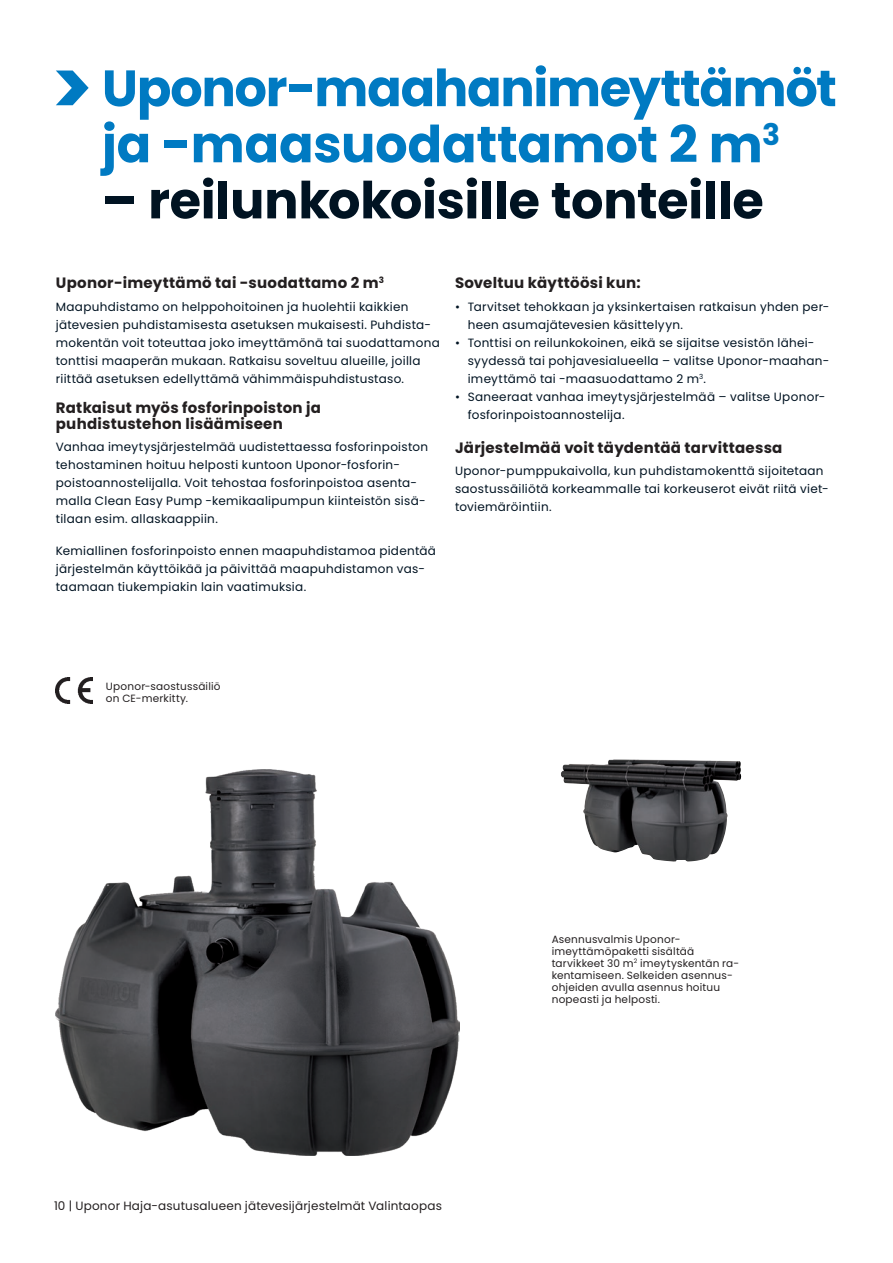
<style>
.page{position:relative;width:893px;height:1263px;background:#fff}
.page>*{position:absolute;margin:0;border:0;box-sizing:border-box;transform-origin:0 0}
.Medium_Header_-_35pt{font:700 51px/56.1px "Poppins";letter-spacing:-.025em;color:#007ac2}
.Medium_Header_-_35pt-2{font:700 51px "Poppins";letter-spacing:-.005em;color:#001322}
.Väliotsikot_2021{font:700 15px/16.5px "Poppins";letter-spacing:.015em;color:#231f20}
.Body_Copy_8_pt{font:12px/18px "Poppins";letter-spacing:.025em;color:#001322}
.t1{font:12px "Poppins";letter-spacing:.015em;color:#231f20}
.KUVATEKSTI{font:10.5px/12px "Poppins";letter-spacing:.02em;color:#231f20}
</style>
<div class="page">
<img style="left:56px;top:677px;width:37px;height:26px">
<img style="left:56px;top:770px;width:404px;height:385px">
<img style="left:561px;top:759px;width:180px;height:103px">
<svg style="left:56px;top:71px;width:33px;height:34px"></svg>
<p class="Medium_Header_-_35pt" style="left:102px;top:61px;width:736px">Uponor-maahanimeyttämöt ja -maasuodattamot 2 m<sup>3</sup></p>
<p class="Medium_Header_-_35pt-2" style="left:102px;top:171px;width:663px">– reilunkokoisille tonteille</p>
<p class="Väliotsikot_2021" style="left:56px;top:275px;width:330px">Uponor-imeyttämö tai -suodattamo 2 m<sup>3</sup></p>
<p class="Body_Copy_8_pt" style="left:56px;top:297px;width:385px">Maapuhdistamo on helppohoitoinen ja huolehtii kaikkien jätevesien puhdistamisesta asetuksen mukaisesti. Puhdista&shy;mokentän voit toteuttaa joko imeyttämönä tai suodattamona tonttisi maaperän mukaan. Ratkaisu soveltuu alueille, joilla riittää asetuksen edellyttämä vähimmäispuhdistustaso.</p>
<p class="Väliotsikot_2021" style="left:56px;top:399px;width:267px">Ratkaisut myös fosforinpoiston ja puhdistustehon lisäämiseen</p>
<p class="Body_Copy_8_pt" style="left:56px;top:438px;width:374px">Vanhaa imeytysjärjestelmää uudistettaessa fosforinpoiston tehostaminen hoituu helposti kuntoon Uponor-fosforin-‑ poistoannostelijalla. Voit tehostaa fosforinpoistoa asenta&shy;malla Clean Easy Pump -kemikaalipumpun kiinteistön sisä&shy;tilaan esim. allaskaappiin.</p>
<p class="Body_Copy_8_pt" style="left:56px;top:542px;width:382px">Kemiallinen fosforinpoisto ennen maapuhdistamoa pidentää järjestelmän käyttöikää ja päivittää maapuhdistamon vas&shy;taamaan tiukempiakin lain vaatimuksia.</p>
<p class="Väliotsikot_2021" style="left:455px;top:275px;width:187px">Soveltuu käyttöösi kun:</p>
<p class="Body_Copy_8_pt" style="left:468px;top:297px;width:363px;text-indent:-13px">• Tarvitset tehokkaan ja yksinkertaisen ratkaisun yhden per&shy;heen asumajätevesien käsittelyyn.</p>
<p class="Body_Copy_8_pt" style="left:468px;top:333px;width:361px;text-indent:-13px">• Tonttisi on reilunkokoinen, eikä se sijaitse vesistön lähei&shy;syydessä tai pohjavesialueella – valitse Uponor-maahan&shy;imeyttämö tai -maasuodattamo 2 m<sup>3</sup>.</p>
<p class="Body_Copy_8_pt" style="left:468px;top:387px;width:359px;text-indent:-13px">• Saneeraat vanhaa imeytysjärjestelmää – valitse Uponor&shy;fosforinpoistoannostelija.</p>
<p class="Väliotsikot_2021" style="left:455px;top:440px;width:329px">Järjestelmää voit täydentää tarvittaessa</p>
<p class="Body_Copy_8_pt" style="left:455px;top:462px;width:375px">Uponor-pumppukaivolla, kun puhdistamokenttä sijoitetaan saostussäiliötä korkeammalle tai korkeuserot eivät riitä viet&shy;toviemäröintiin.</p>
<p class="KUVATEKSTI" style="left:106px;top:680px;width:116px">Uponor-saostussäiliö</p>
<p class="KUVATEKSTI" style="left:106px;top:692px;width:84px">on CE-merkitty.</p>
<p class="t1" style="left:54px;top:1199px;width:389px">10 | Uponor Haja-asutusalueen jätevesijärjestelmät Valintaopas</p>
<p class="KUVATEKSTI" style="left:552px;top:933px;width:189px">Asennusvalmis Uponor&shy;imeyttämöpaketti sisältää tarvikkeet 30 m<sup>2</sup> imeytyskentän ra&shy;kentamiseen. Selkeiden asennus&shy;ohjeiden avulla asennus hoituu nopeasti ja helposti.</p>
</div>
